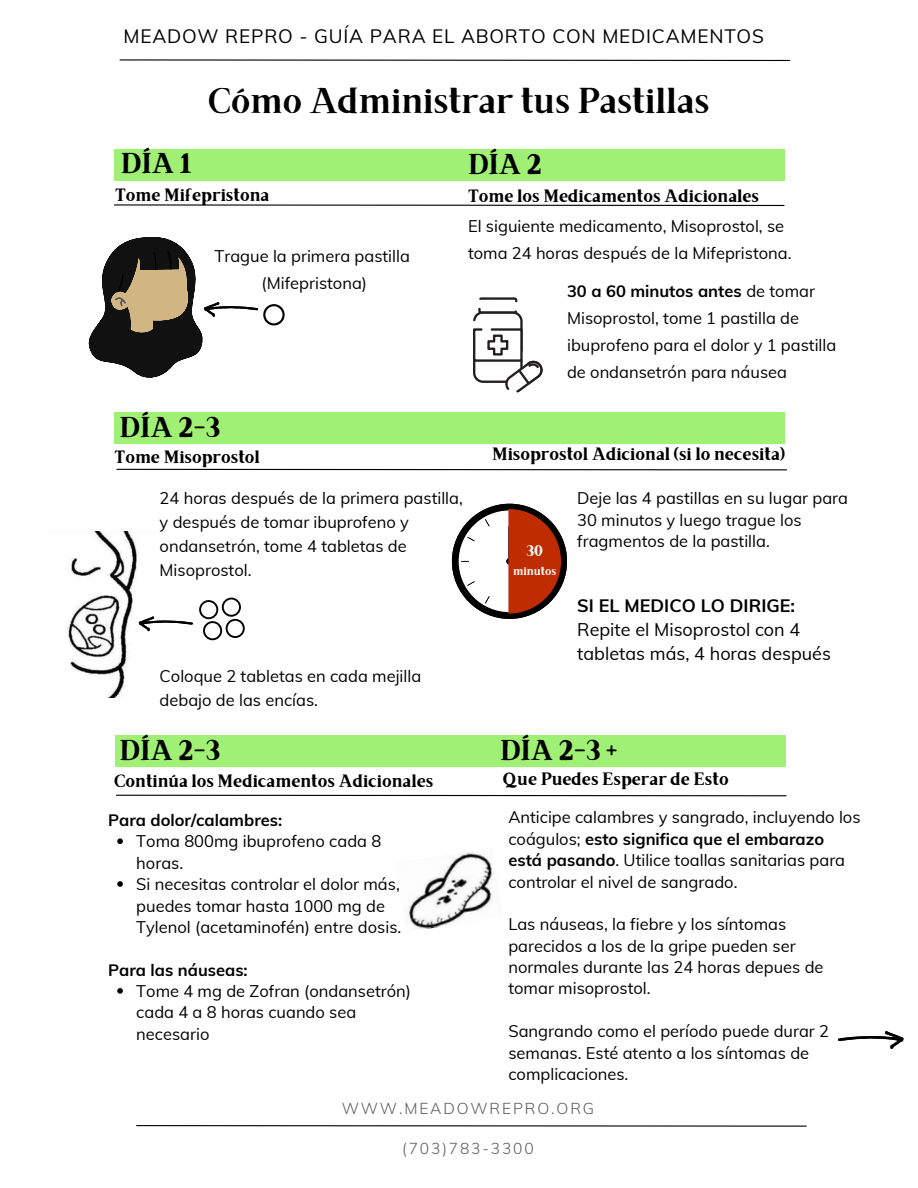
<style>
.page{position:relative;width:918px;height:1188px;background:#fff}
.page>*{position:absolute;margin:0;border:0;box-sizing:border-box;transform-origin:0 0}
.t1{font:36px "Brixton TC";color:#000}
.t2{font:700 28.95px "Brixton TC";color:#000}
.t3{font:19.05px "Muli";letter-spacing:.04em;color:#000}
.t4{font:700 18px "Brixton TC";color:#000}
.t5{font:18px/23.7px "Muli";color:#000}
.t6{font:16.5px/21.3px "Muli";color:#000}
.t7{font:700 16.5px "Muli";color:#000}
.t8{font:300 15.45px "Muli";letter-spacing:.12em;color:#5a5a5a}
.t9{font:700 15.45px "Brixton TC";color:#fff}
.t10{font:700 11.7px "Brixton TC";color:#fff}
.s1{font-weight:700}
</style>
<div class="page">
<svg style="left:114px;top:204px;width:671px;height:3px"></svg>
<svg style="left:119px;top:59px;width:671px;height:2px"></svg>
<svg style="left:116px;top:468px;width:671px;height:3px"></svg>
<svg style="left:116px;top:794px;width:671px;height:3px"></svg>
<svg style="left:88px;top:237px;width:197px;height:141px"></svg>
<svg style="left:473px;top:297px;width:70px;height:96px"></svg>
<img style="left:67px;top:531px;width:82px;height:167px">
<div style="left:115px;top:736px;width:671px;height:31px;background:#9ff074"></div>
<svg style="left:139px;top:616px;width:54px;height:15px"></svg>
<svg style="left:199px;top:598px;width:46px;height:42px"></svg>
<svg style="left:452px;top:504px;width:115px;height:114px"></svg>
<svg style="left:838px;top:1031px;width:65px;height:18px"></svg>
<img style="left:408px;top:852px;width:85px;height:77px">
<div style="left:114px;top:149px;width:671px;height:32px;background:#9ff074"></div>
<svg style="left:117px;top:838px;width:6px;height:6px"></svg>
<svg style="left:117px;top:881px;width:6px;height:6px"></svg>
<svg style="left:117px;top:988px;width:6px;height:6px"></svg>
<div style="left:115px;top:412px;width:670px;height:32px;background:#9ff074"></div>
<svg style="left:136px;top:1125px;width:671px;height:2px"></svg>
<h1 class="t3" style="left:124px;top:24px;width:642px">MEADOW REPRO - GUÍA PARA EL ABORTO CON MEDICAMENTOS</h1>
<h2 class="t1" style="left:208px;top:88px;width:503px">Cómo Administrar tus Pastillas</h2>
<h4 class="t2" style="left:121px;top:153px;width:72px">DÍA 1</h4>
<p class="t2" style="left:468px;top:154px;width:75px">DÍA 2</p>
<h2 class="t4" style="left:115px;top:188px;width:156px">Tome Mifepristona</h2>
<h2 class="t6" style="left:214px;top:245px;width:197px">Trague la primera pastilla</h2>
<h4 class="t6" style="left:262px;top:272px;width:107px">(Mifepristona)</h4>
<p class="t4" style="left:468px;top:189px;width:293px">Tome los Medicamentos Adicionales</p>
<p class="t6" style="left:468px;top:212px;width:325px;line-height:27px">El siguiente medicamento, Misoprostol, se toma 24 horas después de la Mifepristona.</p>
<p class="t6" style="left:567px;top:277px;width:271px;line-height:27px"><span class="s1">30 a 60 minutos antes</span> de tomar<br>Misoprostol, tome 1 pastilla de ibuprofeno para el dolor y 1 pastilla de ondansetrón para náusea</p>
<p class="t2" style="left:120px;top:417px;width:102px">DÍA 2-3</p>
<p class="t4" style="left:115px;top:450px;width:147px">Tome Misoprostol</p>
<p class="t4" style="left:492px;top:447px;width:295px">Misoprostol Adicional (si lo necesita)</p>
<h3 class="t6" style="left:160px;top:485px;width:305px;line-height:24px">24 horas después de la primera pastilla, y después de tomar ibuprofeno y ondansetrón, tome 4 tabletas de<br>Misoprostol.</h3>
<p class="t6" style="left:160px;top:664px;width:263px;line-height:24px">Coloque 2 tabletas en cada mejilla debajo de las encías.</p>
<h5 class="t2" style="left:120px;top:740px;width:102px">DÍA 2-3</h5>
<h4 class="t4" style="left:114px;top:774px;width:321px">Continúa los Medicamentos Adicionales</h4>
<p class="t7" style="left:108px;top:810px;width:176px">Para dolor/calambres:</p>
<p class="t6" style="left:136px;top:831px;width:247px">Toma 800mg ibuprofeno cada 8 horas.</p>
<p class="t6" style="left:136px;top:873px;width:267px">Si necesitas controlar el dolor más, puedes tomar hasta 1000 mg de<br>Tylenol (acetaminofén) entre dosis.</p>
<p class="t7" style="left:108px;top:959px;width:141px">Para las náuseas:</p>
<p class="t6" style="left:136px;top:980px;width:276px">Tome 4 mg de Zofran (ondansetrón) cada 4 a 8 horas cuando sea necesario</p>
<p class="t9" style="left:526px;top:545px;width:18px">30</p>
<p class="t10" style="left:513px;top:567px;width:45px">minutos</p>
<h4 class="t6" style="left:577px;top:487px;width:272px">Deje las 4 pastillas en su lugar para<br>30 minutos y luego trague los fragmentos de la pastilla.</h4>
<p class="t5" style="left:577px;top:594px;width:255px"><span class="s1">SI EL MEDICO LO DIRIGE:<br></span>Repite el Misoprostol con 4 tabletas más, 4 horas después</p>
<p class="t2" style="left:500px;top:740px;width:118px">DÍA 2-3 +</p>
<p class="t4" style="left:503px;top:773px;width:227px">Que Puedes Esperar de Esto</p>
<p class="t6" style="left:508px;top:807px;width:354px">Anticipe calambres y sangrado, incluyendo los coágulos; <span class="s1">esto significa que el embarazo está pasando</span>. Utilice toallas sanitarias para controlar el nivel de sangrado.</p>
<p class="t6" style="left:508px;top:913px;width:317px">Las náuseas, la fiebre y los síntomas parecidos a los de la gripe pueden ser normales durante las 24 horas depues de tomar misoprostol.</p>
<p class="t6" style="left:508px;top:1020px;width:322px">Sangrando como el período puede durar 2 semanas. Esté atento a los síntomas de complicaciones.</p>
<p class="t8" style="left:342px;top:1098px;width:254px">WWW.MEADOWREPRO.ORG</p>
<p class="t8" style="left:402px;top:1139px;width:133px">(703)783-3300</p>
</div>
